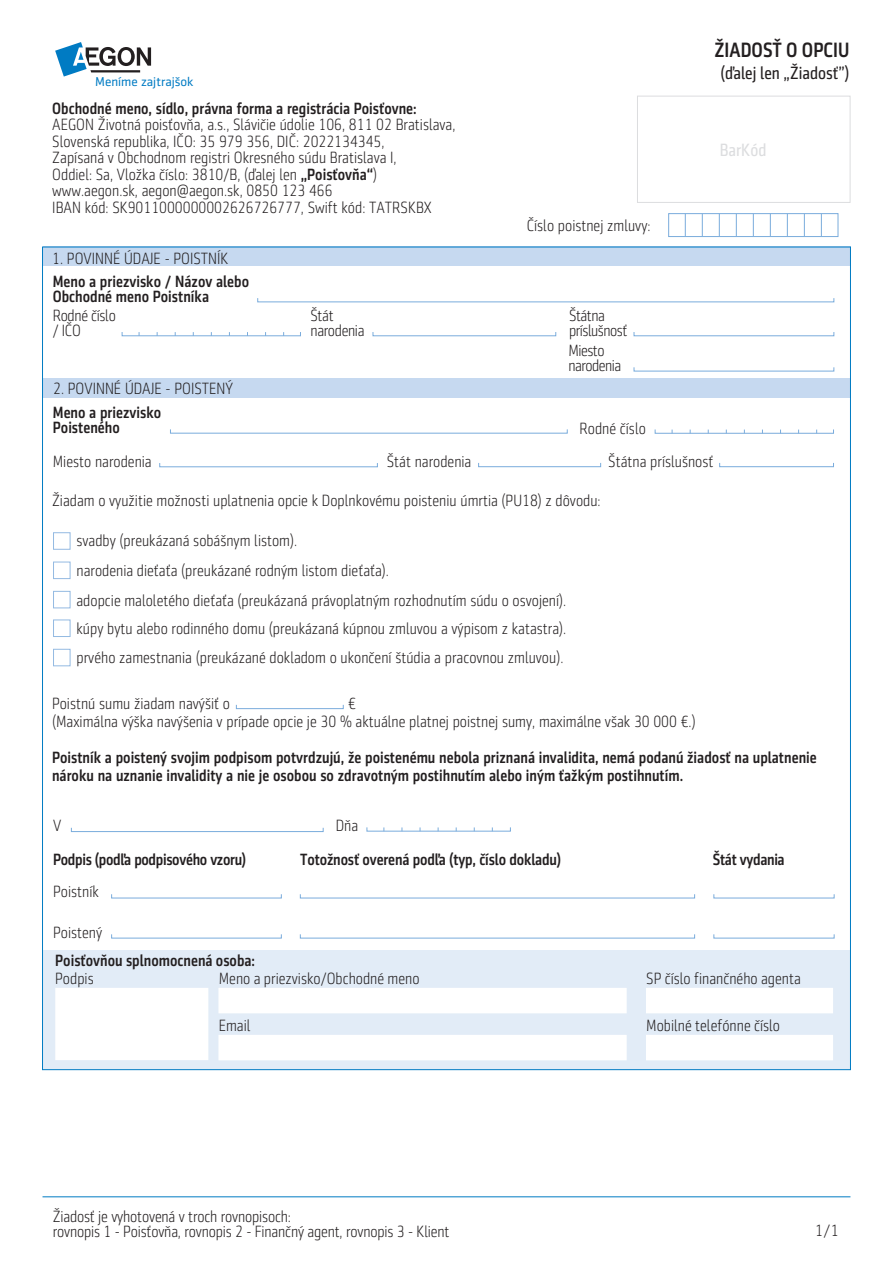
<style>
.page{position:relative;width:893px;height:1263px;background:#fff}
.page>*{position:absolute;margin:0;border:0;box-sizing:border-box;transform-origin:0 0}
.t1{font:500 21px "Sentico Sans DT Cond";color:#231f20}
.t2{font:18px "Sentico Sans DT Cond";color:#231f20}
.t3{font:18px "Sentico Sans DT Cond";color:#dcdddf}
.t4{font:300 16.5px/16.5px "Sentico Sans DT Cond";color:#231f20}
.t5{font:500 16.5px/15px "Sentico Sans DT Cond";color:#231f20}
.t6{font:500 16.5px "Sentico Sans DT Cond";letter-spacing:-.02em;color:#231f20}
.t7{font:300 16.5px/15px "Sentico Sans DT Cond";letter-spacing:-.03em;color:#231f20}
.t8{font:300 16.5px/15px "Sentico Sans DT Cond";letter-spacing:-.02em;color:#231f20}
.t9{font:300 16.5px "Sentico Sans DT";color:#231f20}
.t10{font:13.05px "Sentico Sans DT";color:#007bc3}
.s1{font-weight:500}
</style>
<div class="page">
<div style="left:43px;top:247px;width:807px;height:19px;background:#c6d9f0"></div>
<div style="left:257px;top:298px;width:577px;height:4px;border:1px solid #7aacdc"></div>
<div style="left:122px;top:332px;width:179px;height:4px;border:1px solid #7aacdc"></div>
<div style="left:373px;top:332px;width:183px;height:4px;border:1px solid #7aacdc"></div>
<div style="left:634px;top:332px;width:200px;height:4px;border:1px solid #7aacdc"></div>
<svg style="left:55px;top:42px;width:96px;height:35px"></svg>
<hr style="left:43px;top:1196px;width:807px;height:1px;background:#007bc3">
<div style="left:43px;top:950px;width:807px;height:120px;background:#e2ecf7"></div>
<div style="left:55px;top:988px;width:153px;height:72px;background:#fff"></div>
<div style="left:218px;top:988px;width:409px;height:25px;background:#fff"></div>
<div style="left:218px;top:1035px;width:409px;height:25px;background:#fff"></div>
<div style="left:646px;top:988px;width:187px;height:25px;background:#fff"></div>
<div style="left:646px;top:1035px;width:187px;height:25px;background:#fff"></div>
<div style="left:53px;top:532px;width:17px;height:18px;border:1px solid #94bae2"></div>
<div style="left:53px;top:562px;width:17px;height:17px;border:1px solid #94bae2"></div>
<div style="left:53px;top:620px;width:17px;height:17px;border:1px solid #94bae2"></div>
<div style="left:53px;top:591px;width:17px;height:17px;border:1px solid #94bae2"></div>
<div style="left:53px;top:649px;width:17px;height:17px;border:1px solid #94bae2"></div>
<div style="left:668px;top:213px;width:170px;height:24px;border:1px solid #7aacdc"></div>
<svg style="left:685px;top:214px;width:1px;height:22px"></svg>
<svg style="left:702px;top:214px;width:1px;height:22px"></svg>
<svg style="left:719px;top:214px;width:1px;height:22px"></svg>
<svg style="left:736px;top:214px;width:1px;height:22px"></svg>
<svg style="left:753px;top:214px;width:1px;height:22px"></svg>
<svg style="left:770px;top:214px;width:1px;height:22px"></svg>
<svg style="left:787px;top:214px;width:1px;height:22px"></svg>
<svg style="left:804px;top:214px;width:1px;height:22px"></svg>
<svg style="left:821px;top:214px;width:1px;height:22px"></svg>
<div style="left:637px;top:96px;width:213px;height:107px;border:1px solid #dcdddf"></div>
<div style="left:43px;top:379px;width:807px;height:19px;background:#c6d9f0"></div>
<div style="left:655px;top:429px;width:179px;height:5px;border:1px solid #7aacdc"></div>
<div style="left:719px;top:462px;width:115px;height:5px;border:1px solid #7aacdc"></div>
<div style="left:478px;top:462px;width:123px;height:5px;border:1px solid #7aacdc"></div>
<div style="left:236px;top:704px;width:108px;height:5px;border:1px solid #7aacdc"></div>
<div style="left:159px;top:463px;width:219px;height:4px;border:1px solid #7aacdc"></div>
<div style="left:71px;top:827px;width:253px;height:5px;border:1px solid #7aacdc"></div>
<p class="t10" style="left:95px;top:74px;width:100px">Meníme zajtrajšok</p>
<p class="t5" style="left:52px;top:102px;width:366px">Obchodné meno, sídlo, právna forma a registrácia Poisťovne:</p>
<p class="t4" style="left:52px;top:118px;width:405px">AEGON Životná poisťovňa, a.s., Slávičie údolie 106, 811 02 Bratislava, Slovenská republika, IČO: 35 979 356, DIČ: 2022134345,<br>Zapísaná v Obchodnom registri Okresného súdu Bratislava I,<br>Oddiel: Sa, Vložka číslo: 3810/B, (ďalej len <span class="s1">„Poisťovňa“</span>) www.aegon.sk, aegon@aegon.sk, 0850 123 466<br>IBAN kód: SK9011000000002626726777, Swift kód: TATRSKBX</p>
<p class="t4" style="left:527px;top:218px;width:125px">Číslo poistnej zmluvy:</p>
<p class="t4" style="left:52px;top:251px;width:178px">1. POVINNÉ ÚDAJE - POISTNÍK</p>
<p class="t5" style="left:53px;top:275px;width:198px">Meno a priezvisko / Názov alebo<br>Obchodné meno Poistníka</p>
<p class="t8" style="left:53px;top:309px;width:65px">Rodné číslo / IČO</p>
<p class="t8" style="left:310px;top:309px;width:56px">Štát narodenia</p>
<p class="t7" style="left:569px;top:309px;width:60px">Štátna príslušnosť</p>
<p class="t7" style="left:568px;top:344px;width:54px">Miesto narodenia</p>
<p class="t4" style="left:53px;top:382px;width:181px">2. POVINNÉ ÚDAJE - POISTENÝ</p>
<p class="t5" style="left:53px;top:406px;width:110px">Meno a priezvisko<br>Poisteného</p>
<p class="t4" style="left:580px;top:421px;width:68px">Rodné číslo</p>
<p class="t1" style="left:714px;top:42px;width:136px">ŽIADOSŤ O OPCIU</p>
<p class="t2" style="left:720px;top:66px;width:130px">(ďalej len „Žiadosť”)</p>
<p class="t3" style="left:720px;top:143px;width:48px">BarKód</p>
<p class="t4" style="left:53px;top:454px;width:101px">Miesto narodenia</p>
<p class="t4" style="left:387px;top:454px;width:86px">Štát narodenia</p>
<p class="t4" style="left:608px;top:454px;width:107px">Štátna príslušnosť</p>
<p class="t4" style="left:52px;top:494px;width:550px">Žiadam o využitie možnosti uplatnenia opcie k Doplnkovému poisteniu úmrtia (PU18) z dôvodu:</p>
<p class="t4" style="left:77px;top:527px;width:314px;line-height:29.7px">svadby (preukázaná sobášnym listom).<br>narodenia dieťaťa (preukázané rodným listom dieťaťa).</p>
<p class="t4" style="left:77px;top:593px;width:491px">adopcie maloletého dieťaťa (preukázaná právoplatným rozhodnutím súdu o osvojení).</p>
<p class="t4" style="left:77px;top:621px;width:491px">kúpy bytu alebo rodinného domu (preukázaná kúpnou zmluvou a výpisom z katastra).</p>
<p class="t4" style="left:77px;top:651px;width:488px">prvého zamestnania (preukázané dokladom o ukončení štúdia a pracovnou zmluvou).</p>
<p class="t4" style="left:52px;top:696px;width:179px">Poistnú sumu žiadam navýšiť o</p>
<p class="t4" style="left:52px;top:695px;width:645px;line-height:18px;text-indent:296px">€<br>(Maximálna výška navýšenia v prípade opcie je 30 % aktuálne platnej poistnej sumy, maximálne však 30 000 €.)</p>
<p class="t5" style="left:52px;top:749px;width:766px;line-height:18px">Poistník a poistený svojim podpisom potvrdzujú, že poistenému nebola priznaná invalidita, nemá podanú žiadosť na uplatnenie nároku na uznanie invalidity a nie je osobou so zdravotným postihnutím alebo iným ťažkým postihnutím.</p>
<p class="t4" style="left:53px;top:819px;width:10px">V</p>
<p class="t4" style="left:336px;top:819px;width:24px">Dňa</p>
<p class="t6" style="left:53px;top:853px;width:195px">Podpis (podľa podpisového vzoru)</p>
<p class="t5" style="left:300px;top:853px;width:263px">Totožnosť overená podľa (typ, číslo dokladu)</p>
<p class="t6" style="left:713px;top:853px;width:73px">Štát vydania</p>
<p class="t4" style="left:53px;top:884px;width:47px">Poistník</p>
<p class="t4" style="left:53px;top:925px;width:51px">Poistený</p>
<p class="t5" style="left:55px;top:954px;width:201px">Poisťovňou splnomocnená osoba:</p>
<p class="t4" style="left:55px;top:971px;width:40px">Podpis</p>
<p class="t4" style="left:219px;top:971px;width:202px">Meno a priezvisko/Obchodné meno</p>
<p class="t4" style="left:219px;top:1018px;width:33px">Email</p>
<p class="t4" style="left:53px;top:1210px;width:398px;line-height:15px">Žiadosť je vyhotovená v troch rovnopisoch:<br>rovnopis 1 - Poisťovňa, rovnopis 2 - Finančný agent, rovnopis 3 - Klient</p>
<p class="t4" style="left:646px;top:971px;width:156px">SP číslo finančného agenta</p>
<p class="t4" style="left:646px;top:1018px;width:135px">Mobilné telefónne číslo</p>
<p class="t9" style="left:815px;top:1224px;width:26px">1/1</p>
</div>
